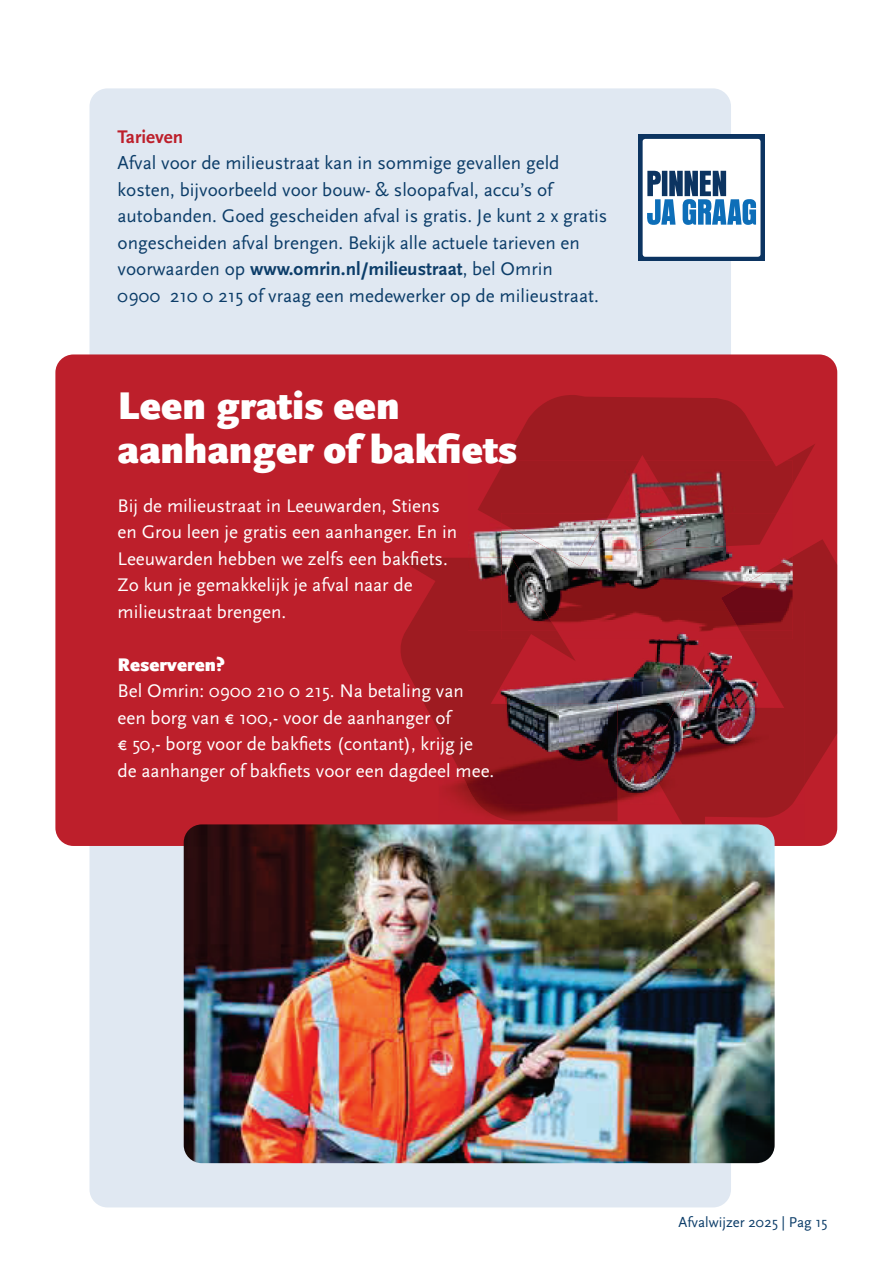
<style>
.page{position:relative;width:893px;height:1263px;background:#fff}
.page>*{position:absolute;margin:0;border:0;box-sizing:border-box;transform-origin:0 0}
.t1{font:900 40.35px/44.5px "Scala Sans Pro";color:#fff}
.t2{font:19.05px/26.5px "Scala Sans Pro";color:#fff}
.t3{font:19.05px/26.4px "Scala Sans Pro";color:#0c3d69}
.t4{font:900 19.05px "Scala Sans Pro";color:#fff}
.t5{font:700 19.05px "Scala Sans Pro";color:#bd1f2b}
.t6{font:14.85px "Scala Sans Pro";color:#0c3d69}
.s1{font-weight:700}
</style>
<div class="page">
<div style="left:89px;top:88px;width:642px;height:1119px;background:#e0e8f2;border-radius:18px"></div>
<div style="left:55px;top:354px;width:782px;height:492px;background:#bd1f2b;border-radius:18px"></div>
<svg style="left:397px;top:395px;width:440px;height:451px"></svg>
<svg style="left:638px;top:135px;width:127px;height:126px;background:#183e69"></svg>
<div style="left:643px;top:139px;width:117px;height:118px;background:#fff;border-radius:3px"></div>
<svg style="left:647px;top:171px;width:109px;height:54px"></svg>
<img style="left:468px;top:460px;width:325px;height:151px">
<img style="left:501px;top:513px;width:292px;height:98px">
<img style="left:439px;top:804px;width:366px;height:35px">
<img style="left:478px;top:804px;width:314px;height:35px">
<img style="left:439px;top:611px;width:366px;height:193px">
<img style="left:528px;top:631px;width:216px;height:8px">
<img style="left:545px;top:611px;width:195px;height:20px">
<img style="left:184px;top:824px;width:590px;height:339px;border-radius:18px">
<p class="t5" style="left:118px;top:128px;width:67px">Tarieven</p>
<p class="t3" style="left:118px;top:151px;width:491px">Afval voor de milieustraat kan in sommige gevallen geld kosten, bijvoorbeeld voor bouw- &amp; sloopafval, accu’s of autobanden. Goed gescheiden afval is gratis. Je kunt 2 x gratis ongescheiden afval brengen. Bekijk alle actuele tarieven en voorwaarden op <span class="s1">www.omrin.nl/milieustraat</span>, bel Omrin<br>0900 210 0 215 of vraag een medewerker op de milieustraat.</p>
<h1 class="t1" style="left:118px;top:386px;width:401px">Leen gratis een aanhanger of bakfiets</h1>
<p class="t2" style="left:118px;top:493px;width:341px">Bij de milieustraat in Leeuwarden, Stiens en Grou leen je gratis een aanhanger. En in Leeuwarden hebben we zelfs een bakfiets.<br>Zo kun je gemakkelijk je afval naar de milieustraat brengen.</p>
<p class="t4" style="left:118px;top:656px;width:109px">Reserveren?</p>
<p class="t2" style="left:118px;top:679px;width:378px">Bel Omrin: 0900 210 0 215. Na betaling van een borg van € 100,- voor de aanhanger of<br>€ 50,- borg voor de bakfiets (contant), krijg je de aanhanger of bakfiets voor een dagdeel mee.</p>
<p class="t6" style="left:678px;top:1215px;width:150px">Afvalwijzer 2025 | Pag 15</p>
</div>
